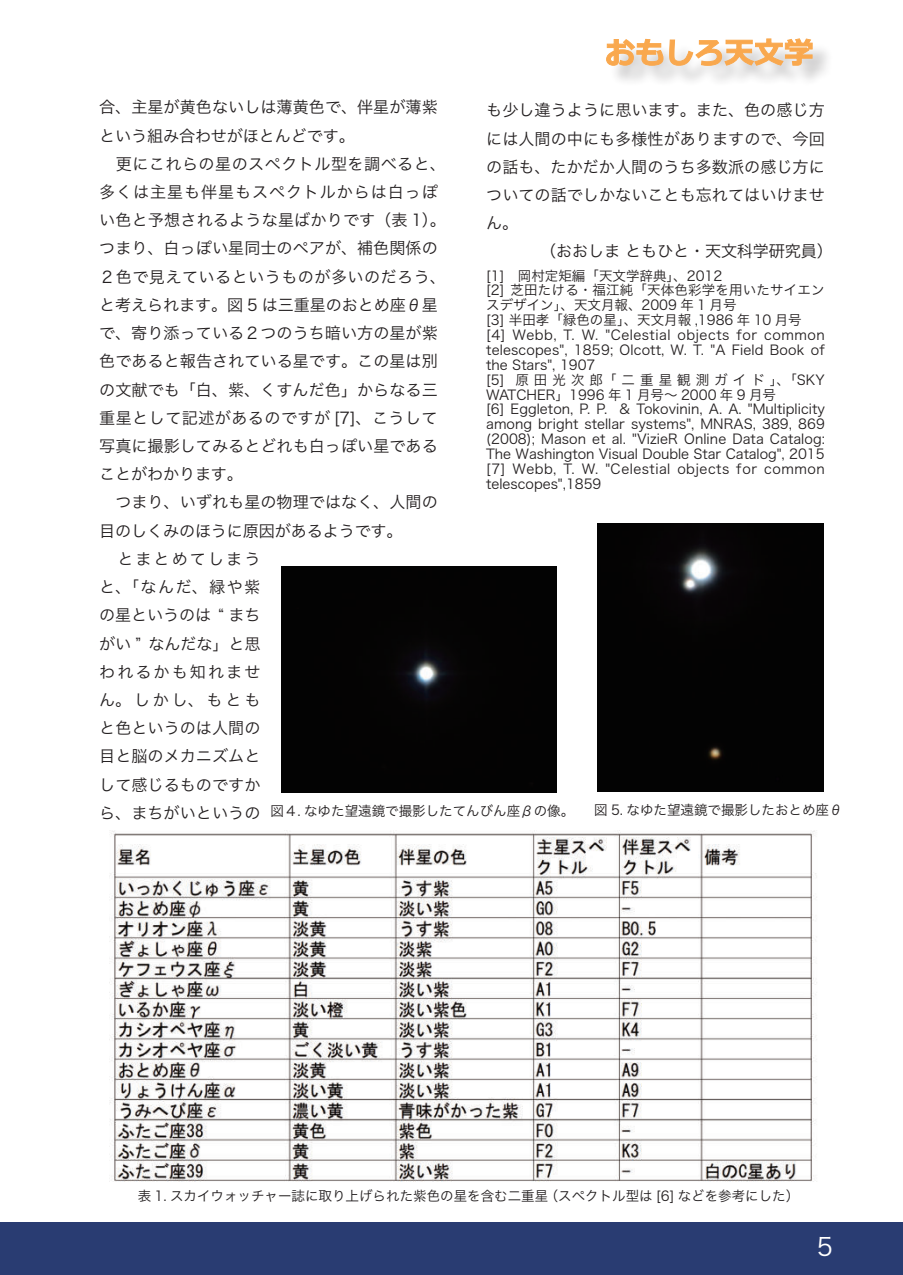
<style>
.page{position:relative;width:903px;height:1275px;background:#fff}
.page>*{position:absolute;margin:0;border:0;box-sizing:border-box;transform-origin:0 0}
.t1{font:24.85px "Hira Kaku Pro W3";color:#fff}
.t2{font:16.1px/28.2px "Hira Kaku Pro W3";color:#231f20}
.t3{font:13.65px/14.9px "Hira Kaku Pro W3";color:#231f20}
.s1{font-size:16.1px}
</style>
<div class="page">
<div style="left:0;top:1222px;width:903px;height:53px;background:#293c72"></div>
<div style="left:609px;top:42px;width:225px;height:45px;background:#231f20;opacity:.25"></div>
<svg style="left:606px;top:38px;width:207px;height:28px"></svg>
<div style="left:282px;top:566px;width:274px;height:226px;background:#040303"></div>
<div style="left:597px;top:523px;width:226px;height:268px;background:#030303"></div>
<img style="left:109px;top:830px;width:708px;height:352px">
<p class="t2" style="left:99px;top:92px;width:348px">合、主星が黄色ないしは薄黄色で、伴星が薄紫という組み合わせがほとんどです。<br>　更にこれらの星のスペクトル型を調べると、多くは主星も伴星もスペクトルからは白っぽい色と予想されるような星ばかりです（表 1）。つまり、白っぽい星同士のペアが、補色関係の<br>２色で見えているというものが多いのだろう、と考えられます。図 5 は三重星のおとめ座θ星で、寄り添っている２つのうち暗い方の星が紫色であると報告されている星です。この星は別の文献でも「白、紫、くすんだ色」からなる三重星として記述があるのですが [7]、こうして写真に撮影してみるとどれも白っぽい星であることがわかります。<br>　つまり、いずれも星の物理ではなく、人間の目のしくみのほうに原因があるようです。<br>　とまとめてしまう<br>と、「なんだ、緑や紫<br>の星というのは “ まち<br>がい ” なんだな」と思<br>われるかも知れませ<br>ん。しかし、もとも<br>と色というのは人間の<br>目と脳のメカニズムと<br>して感じるものですか</p>
<p class="t3" style="left:99px;top:803px;width:476px"><span class="s1">ら、まちがいというの</span> 図４. なゆた望遠鏡で撮影したてんびん座βの像。</p>
<p class="t3" style="left:594px;top:802px;width:250px">図 5. なゆた望遠鏡で撮影したおとめ座θ</p>
<p class="t2" style="left:486px;top:95px;width:340px;text-align:justify">も少し違うように思います。また、色の感じ方には人間の中にも多様性がありますので、今回の話も、たかだか人間のうち多数派の感じ方についての話でしかないことも忘れてはいけません。</p>
<p class="t2" style="left:540px;top:236px;width:294px">（おおしま ともひと・天文科学研究員）</p>
<p class="t3" style="left:486px;top:267px;width:340px">[1]　岡村定矩編「天文学辞典」、2012<br>[2] 芝田たける・福江純「天体色彩学を用いたサイエンスデザイン」、天文月報、2009 年 1 月号<br>[3] 半田孝「緑色の星」、天文月報 ,1986 年 10 月号<br>[4] Webb, T. W. "Celestial objects for common telescopes", 1859; Olcott, W. T. "A Field Book of the Stars", 1907<br>[5] 原田光次郎「二重星観測ガイド」、「SKY WATCHER」1996 年 1 月号〜 2000 年 9 月号<br>[6] Eggleton, P. P. &amp; Tokovinin, A. A. "Multiplicity among bright stellar systems", MNRAS, 389, 869 (2008); Mason et al. "VizieR Online Data Catalog:<br>The Washington Visual Double Star Catalog", 2015 [7] Webb, T. W. "Celestial objects for common telescopes",1859</p>
<p class="t3" style="left:138px;top:1187px;width:663px">表 1. スカイウォッチャー誌に取り上げられた紫色の星を含む二重星（スペクトル型は [6] などを参考にした）</p>
<h1 class="t1" style="left:817px;top:1224px;width:18px">5</h1>
</div>
